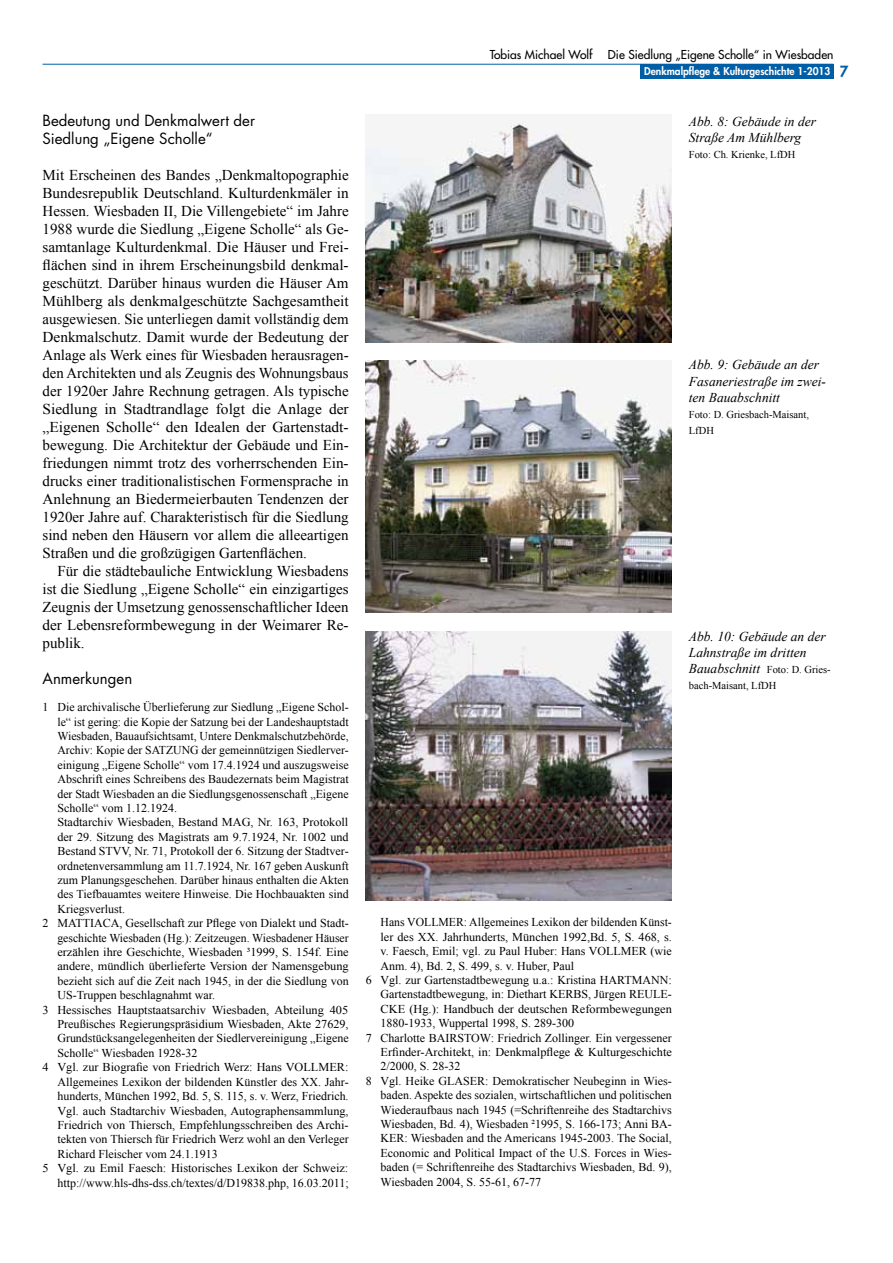
<style>
.page{position:relative;width:893px;height:1263px;background:#fff}
.page>*{position:absolute;margin:0;border:0;box-sizing:border-box;transform-origin:0 0}
.t1{font:15px/18px "Times New Roman";color:#000;text-align:justify}
.t2{font:15px/18px "Futura";color:#000}
.t3{font:italic 13.5px/16.2px "Times New Roman";color:#000}
.t4{font:12px "Times New Roman";color:#000}
.t5{font:12px "Futura";color:#000}
.t6{font:10.5px/16.2px "Times New Roman";color:#000}
.t7{font:800 10.5px "Futura";color:#fff}
.s1{font-size:15px;color:#005ea8}
.s2{font-style:italic;font-size:13.5px}
</style>
<div class="page">
<div style="left:640px;top:64px;width:193px;height:15px;background:#005ea7"></div>
<hr style="left:43px;top:64px;width:790px;height:1px;background:#005ea8">
<img style="left:366px;top:122px;width:306px;height:220px">
<img style="left:366px;top:360px;width:306px;height:252px">
<img style="left:366px;top:631px;width:306px;height:269px">
<p class="t2" style="left:43px;top:111px;width:214px">Bedeutung und Denkmalwert der<br>Siedlung „Eigene Scholle“</p>
<p class="t1" style="left:43px;top:166px;width:308px">Mit Erscheinen des Bandes „Denkmaltopographie Bundesrepublik Deutschland. Kulturdenkmäler in Hessen. Wiesbaden II, Die Villengebiete“ im Jahre 1988 wurde die Siedlung „Eigene Scholle“ als Ge&shy;samtanlage Kulturdenkmal. Die Häuser und Frei&shy;flächen sind in ihrem Erscheinungsbild denkmal&shy;geschützt. Darüber hinaus wurden die Häuser Am Mühlberg als denkmalgeschützte Sachgesamtheit ausgewiesen. Sie unterliegen damit vollständig dem Denkmalschutz. Damit wurde der Bedeutung der Anlage als Werk eines für Wiesbaden herausragen&shy;den Architekten und als Zeugnis des Wohnungsbaus der 1920er Jahre Rechnung getragen. Als typische Siedlung in Stadtrandlage folgt die Anlage der „Eigenen Scholle“ den Idealen der Gartenstadt&shy;bewegung. Die Architektur der Gebäude und Ein&shy;friedungen nimmt trotz des vorherrschenden Ein&shy;drucks einer traditionalistischen Formensprache in Anlehnung an Biedermeierbauten Tendenzen der 1920er Jahre auf. Charakteristisch für die Siedlung sind neben den Häusern vor allem die alleeartigen Straßen und die großzügigen Gartenflächen.</p>
<p class="t1" style="left:43px;top:562px;width:308px;text-indent:15px">Für die städtebauliche Entwicklung Wiesbadens ist die Siedlung „Eigene Scholle“ ein einzigartiges Zeugnis der Umsetzung genossenschaftlicher Ideen der Lebensreformbewegung in der Weimarer Re&shy;publik.</p>
<p class="t2" style="left:43px;top:669px;width:91px">Anmerkungen</p>
<p class="t4" style="left:43px;top:699px;width:308px">1 Die archivalische Überlieferung zur Siedlung „Eigene Schol-</p>
<p class="t4" style="left:57px;top:713px;width:293px">le“ ist gering: die Kopie der Satzung bei der Landeshauptstadt</p>
<p class="t4" style="left:57px;top:728px;width:293px">Wiesbaden, Bauaufsichtsamt, Untere Denkmalschutzbehörde,</p>
<p class="t4" style="left:57px;top:742px;width:293px">Archiv: Kopie der SATZUNG der gemeinnützigen Siedlerver-</p>
<p class="t4" style="left:57px;top:757px;width:293px">einigung „Eigene Scholle“ vom 17.4.1924 und auszugsweise</p>
<p class="t4" style="left:57px;top:771px;width:293px">Abschrift eines Schreibens des Baudezernats beim Magistrat</p>
<p class="t4" style="left:57px;top:785px;width:293px">der Stadt Wiesbaden an die Siedlungsgenossenschaft „Eigene</p>
<p class="t4" style="left:57px;top:800px;width:121px">Scholle“ vom 1.12.1924.</p>
<p class="t4" style="left:57px;top:814px;width:292px">Stadtarchiv Wiesbaden, Bestand MAG, Nr. 163, Protokoll</p>
<p class="t4" style="left:57px;top:829px;width:293px">der 29. Sitzung des Magistrats am 9.7.1924, Nr. 1002 und</p>
<p class="t4" style="left:57px;top:843px;width:293px">Bestand STVV, Nr. 71, Protokoll der 6. Sitzung der Stadtver-</p>
<p class="t4" style="left:57px;top:857px;width:293px">ordnetenversammlung am 11.7.1924, Nr. 167 geben Auskunft</p>
<p class="t4" style="left:57px;top:872px;width:293px">zum Planungsgeschehen. Darüber hinaus enthalten die Akten</p>
<p class="t4" style="left:57px;top:886px;width:293px">des Tiefbauamtes weitere Hinweise. Die Hochbauakten sind</p>
<p class="t4" style="left:57px;top:901px;width:69px">Kriegsverlust.</p>
<p class="t4" style="left:43px;top:915px;width:308px">2 MATTIACA, Gesellschaft zur Pflege von Dialekt und Stadt-</p>
<p class="t4" style="left:57px;top:929px;width:293px">geschichte Wiesbaden (Hg.): Zeitzeugen. Wiesbadener Häuser</p>
<p class="t4" style="left:57px;top:944px;width:293px">erzählen ihre Geschichte, Wiesbaden ³1999, S. 154f. Eine</p>
<p class="t4" style="left:57px;top:958px;width:293px">andere, mündlich überlieferte Version der Namensgebung</p>
<p class="t4" style="left:57px;top:973px;width:293px">bezieht sich auf die Zeit nach 1945, in der die Siedlung von</p>
<p class="t4" style="left:57px;top:987px;width:159px">US-Truppen beschlagnahmt war.</p>
<p class="t4" style="left:43px;top:1001px;width:307px">3 Hessisches Hauptstaatsarchiv Wiesbaden, Abteilung 405</p>
<p class="t4" style="left:57px;top:1016px;width:293px">Preußisches Regierungspräsidium Wiesbaden, Akte 27629,</p>
<p class="t4" style="left:57px;top:1030px;width:293px">Grundstücksangelegenheiten der Siedlervereinigung „Eigene</p>
<p class="t4" style="left:57px;top:1045px;width:141px">Scholle“ Wiesbaden 1928-32</p>
<p class="t4" style="left:43px;top:1059px;width:307px">4 Vgl. zur Biografie von Friedrich Werz: Hans VOLLMER:</p>
<p class="t4" style="left:57px;top:1073px;width:293px">Allgemeines Lexikon der bildenden Künstler des XX. Jahr-</p>
<p class="t4" style="left:57px;top:1088px;width:293px">hunderts, München 1992, Bd. 5, S. 115, s. v. Werz, Friedrich.</p>
<p class="t4" style="left:57px;top:1102px;width:293px">Vgl. auch Stadtarchiv Wiesbaden, Autographensammlung,</p>
<p class="t4" style="left:57px;top:1117px;width:293px">Friedrich von Thiersch, Empfehlungsschreiben des Archi-</p>
<p class="t4" style="left:57px;top:1131px;width:293px">tekten von Thiersch für Friedrich Werz wohl an den Verleger</p>
<p class="t4" style="left:57px;top:1145px;width:162px">Richard Fleischer vom 24.1.1913</p>
<p class="t4" style="left:43px;top:1160px;width:307px">5 Vgl. zu Emil Faesch: Historisches Lexikon der Schweiz:</p>
<p class="t4" style="left:57px;top:1174px;width:293px">http://www.hls-dhs-dss.ch/textes/d/D19838.php, 16.03.2011;</p>
<p class="t5" style="left:490px;top:46px;width:104px">Tobias Michael Wolf</p>
<p class="t5" style="left:608px;top:46px;width:227px">Die Siedlung „Eigene Scholle“ in Wiesbaden</p>
<p class="t7" style="left:644px;top:64px;width:206px">Denkmalpflege &amp; Kulturgeschichte 1-2013 <span class="s1">7</span></p>
<p class="t3" style="left:689px;top:113px;width:129px">Abb. 8: Gebäude in der<br>Straße Am Mühlberg</p>
<p class="t6" style="left:689px;top:147px;width:108px">Foto: Ch. Krienke, LfDH</p>
<p class="t3" style="left:689px;top:356px;width:139px">Abb. 9: Gebäude an der<br>Fasaneriestraße im zwei&shy;ten Bauabschnitt</p>
<p class="t6" style="left:689px;top:406px;width:122px">Foto: D. Griesbach-Maisant,<br>LfDH</p>
<p class="t3" style="left:689px;top:628px;width:138px">Abb. 10: Gebäude an der<br>Lahnstraße im dritten</p>
<p class="t6" style="left:689px;top:661px;width:143px"><span class="s2">Bauabschnitt</span> Foto: D. Gries&shy;bach-Maisant, LfDH</p>
<p class="t4" style="left:381px;top:914px;width:293px">Hans VOLLMER: Allgemeines Lexikon der bildenden Künst-</p>
<p class="t4" style="left:381px;top:929px;width:293px">ler des XX. Jahrhunderts, München 1992,Bd. 5, S. 468, s.</p>
<p class="t4" style="left:381px;top:943px;width:293px">v. Faesch, Emil; vgl. zu Paul Huber: Hans VOLLMER (wie</p>
<p class="t4" style="left:381px;top:957px;width:195px">Anm. 4), Bd. 2, S. 499, s. v. Huber, Paul</p>
<p class="t4" style="left:366px;top:972px;width:308px">6 Vgl. zur Gartenstadtbewegung u.a.: Kristina HARTMANN:</p>
<p class="t4" style="left:381px;top:986px;width:293px">Gartenstadtbewegung, in: Diethart KERBS, Jürgen REULE-</p>
<p class="t4" style="left:381px;top:1001px;width:293px">CKE (Hg.): Handbuch der deutschen Reformbewegungen</p>
<p class="t4" style="left:381px;top:1015px;width:195px">1880-1933, Wuppertal 1998, S. 289-300</p>
<p class="t4" style="left:366px;top:1029px;width:308px">7 Charlotte BAIRSTOW: Friedrich Zollinger. Ein vergessener</p>
<p class="t4" style="left:381px;top:1044px;width:293px">Erfinder-Architekt, in: Denkmalpflege &amp; Kulturgeschichte</p>
<p class="t4" style="left:381px;top:1058px;width:82px">2/2000, S. 28-32</p>
<p class="t4" style="left:366px;top:1073px;width:308px">8 Vgl. Heike GLASER: Demokratischer Neubeginn in Wies-</p>
<p class="t4" style="left:381px;top:1087px;width:293px">baden. Aspekte des sozialen, wirtschaftlichen und politischen</p>
<p class="t4" style="left:381px;top:1101px;width:293px">Wiederaufbaus nach 1945 (=Schriftenreihe des Stadtarchivs</p>
<p class="t4" style="left:381px;top:1116px;width:293px">Wiesbaden, Bd. 4), Wiesbaden ²1995, S. 166-173; Anni BA-</p>
<p class="t4" style="left:381px;top:1130px;width:293px">KER: Wiesbaden and the Americans 1945-2003. The Social,</p>
<p class="t4" style="left:381px;top:1145px;width:293px">Economic and Political Impact of the U.S. Forces in Wies-</p>
<p class="t4" style="left:381px;top:1159px;width:293px">baden (= Schriftenreihe des Stadtarchivs Wiesbaden, Bd. 9),</p>
<p class="t4" style="left:381px;top:1173px;width:162px">Wiesbaden 2004, S. 55-61, 67-77</p>
</div>
